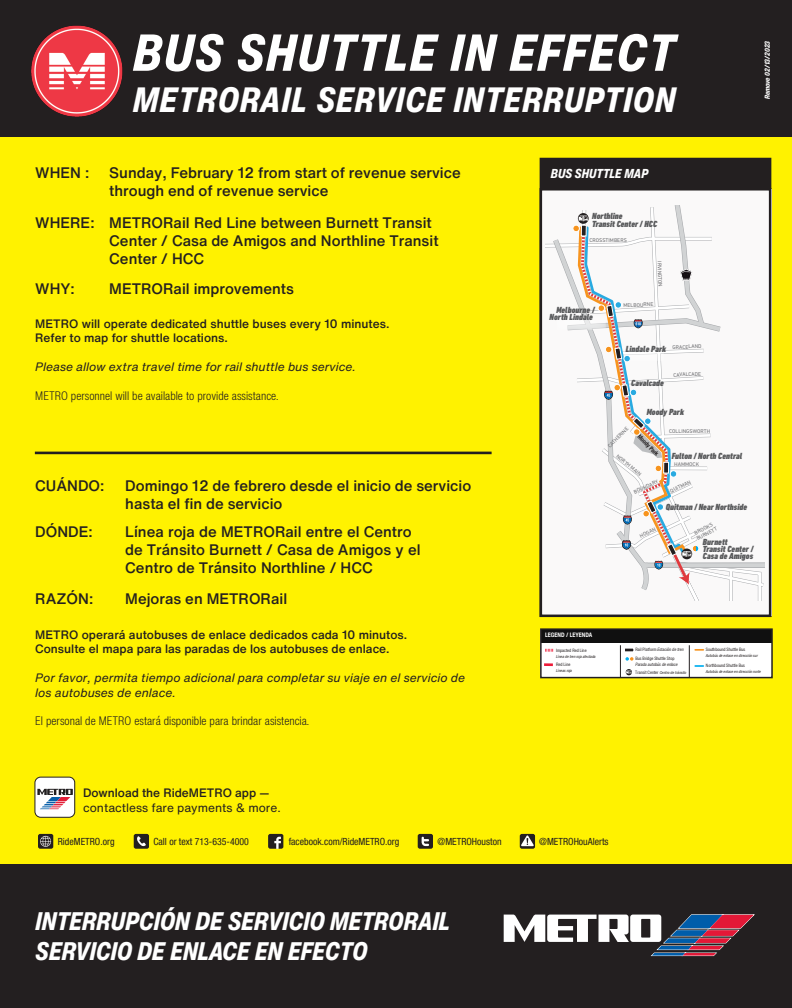
<style>
.page{position:relative;width:792px;height:1008px;background:#fff200}
.page>*{position:absolute;margin:0;border:0;box-sizing:border-box;transform-origin:0 0}
.t1{font:italic 800 condensed 51px "Helvetica Now Text";letter-spacing:.03em;color:#fff}
.t2{font:italic 800 condensed 34.2px "Helvetica Now Text";letter-spacing:.03em;color:#fff}
.t3{font:italic 800 condensed 24.75px/29.7px "Helvetica Now Text";color:#fff}
.t4{font:500 15px/18px "Helvetica Now Text";color:#231f20}
.t5{font:italic 800 condensed 12.6px "Helvetica Now Text";color:#fff}
.t6{font:500 12px/14.4px "Helvetica Now Text";color:#231f20}
.t7{font:italic 12px/14.4px "Helvetica Now Text";color:#231f20}
.t8{font:300 condensed 12px "Helvetica Now Text";color:#231f20}
.t9{font:12px "Helvetica Now Text";color:#231f20}
.t10{font:condensed 9.85px "Helvetica Neue LT Pro";color:#231f20}
.t11{font:italic 900 condensed 9.05px/7.2px "DIN Next LT Pro";color:#58595b}
.t12{font:italic 800 condensed 6.95px "Helvetica Now Text";color:#fff}
.t13{font:700 condensed 6.1px "Helvetica Now Text";color:#fff}
.t14{font:700 condensed 6.05px "Helvetica Neue LT Pro";color:#231f20}
.t15{font:5.4px "DIN Next LT Pro";letter-spacing:-.005em;color:#6d6e71}
.t16{font:condensed 4.6px/8.7px "Helvetica Now Text";color:#231f20}
.t17{font:italic condensed 4.6px "Helvetica Now Text";color:#231f20}
.t18{font:italic condensed 4.2px "Helvetica Now Text";color:#231f20}
.t19{font:700 condensed 1.9px "Helvetica Neue LT Pro";letter-spacing:-.01em;color:#fff;scale:.8 1}
.s1{font-style:italic}
.s2{font-style:normal;font-size:4.6px}
</style>
<div class="page">
<div style="left:0;top:0;width:792px;height:137px;background:#231f20"></div>
<div style="left:0;top:864px;width:792px;height:144px;background:#231f20"></div>
<svg style="left:504px;top:914px;width:251px;height:43px"></svg>
<img style="left:31px;top:25px;width:92px;height:92px">
<hr style="left:35px;top:452px;width:457px;height:2px;background:#231f20">
<svg style="left:35px;top:777px;width:40px;height:40px;background:#cfc9cb"></svg>
<svg style="left:520px;top:834px;width:15px;height:15px"></svg>
<svg style="left:521px;top:835px;width:13px;height:11px"></svg>
<div style="left:134px;top:834px;width:15px;height:15px;background:#231f20;border-radius:2px"></div>
<svg style="left:137px;top:836px;width:9px;height:10px"></svg>
<div style="left:38px;top:834px;width:15px;height:15px;background:#231f20;border-radius:2px"></div>
<svg style="left:40px;top:836px;width:12px;height:11px"></svg>
<div style="left:268px;top:834px;width:15px;height:15px;background:#231f20;border-radius:2px"></div>
<svg style="left:274px;top:837px;width:7px;height:12px"></svg>
<div style="left:418px;top:834px;width:15px;height:15px;background:#231f20;border-radius:2px"></div>
<svg style="left:422px;top:837px;width:7px;height:9px"></svg>
<div style="left:541px;top:629px;width:231px;height:49px;background:#fff"></div>
<svg style="left:545px;top:649px;width:9px;height:3px"></svg>
<svg style="left:544px;top:663px;width:9px;height:3px"></svg>
<svg style="left:626px;top:669px;width:6px;height:6px"></svg>
<div style="left:541px;top:629px;width:231px;height:13px;background:#101010"></div>
<svg style="left:625px;top:657px;width:9px;height:4px"></svg>
<svg style="left:695px;top:665px;width:8px;height:2px"></svg>
<svg style="left:695px;top:649px;width:8px;height:2px"></svg>
<hr style="left:620px;top:645px;width:1px;height:33px;background:#231f20">
<hr style="left:689px;top:645px;width:1px;height:33px;background:#231f20">
<div style="left:540px;top:628px;width:233px;height:50px;border:2px solid #231f20"></div>
<div style="left:541px;top:159px;width:229px;height:457px;background:#231f20"></div>
<div style="left:541px;top:189px;width:230px;height:427px;background:#faf9f9"></div>
<div style="left:540px;top:188px;width:231px;height:429px;border:2px solid #231f20"></div>
<svg style="left:545px;top:205px;width:220px;height:395px"></svg>
<h1 class="t1" style="left:133px;top:19px;width:543px">BUS SHUTTLE IN EFFECT</h1>
<h2 class="t2" style="left:133px;top:77px;width:544px">METRORAIL SERVICE INTERRUPTION</h2>
<p class="t12" style="left:763px;top:99px;width:60px;rotate:-90deg">Remove 02/13/2023</p>
<p class="t4" style="left:35px;top:164px;width:56px">WHEN :</p>
<p class="t4" style="left:109px;top:164px;width:353px">Sunday, February 12 from start of revenue service through end of revenue service</p>
<p class="t4" style="left:109px;top:213px;width:331px;text-indent:-74px">WHERE: METRORail Red Line between Burnett Transit<br>Center / Casa de Amigos and Northline Transit<br>Center / HCC</p>
<p class="t4" style="left:35px;top:280px;width:41px">WHY:</p>
<p class="t4" style="left:109px;top:280px;width:186px">METRORail improvements</p>
<p class="t6" style="left:35px;top:317px;width:356px">METRO will operate dedicated shuttle buses every 10 minutes.<br>Refer to map for shuttle locations.</p>
<p class="t7" style="left:35px;top:360px;width:322px">Please allow extra travel time for rail shuttle bus service.</p>
<p class="t8" style="left:35px;top:388px;width:245px">METRO personnel will be available to provide assistance.</p>
<p class="t4" style="left:35px;top:477px;width:71px">CUÁNDO:</p>
<p class="t4" style="left:125px;top:477px;width:347px">Domingo 12 de febrero desde el inicio de servicio hasta el fin de servicio</p>
<p class="t4" style="left:35px;top:523px;width:59px">DÓNDE:</p>
<p class="t4" style="left:125px;top:523px;width:297px">Línea roja de METRORail entre el Centro de Tránsito Burnett / Casa de Amigos y el<br>Centro de Tránsito Northline / HCC</p>
<p class="t4" style="left:35px;top:590px;width:60px">RAZÓN:</p>
<p class="t4" style="left:125px;top:590px;width:163px">Mejoras en METRORail</p>
<p class="t5" style="left:551px;top:166px;width:99px">BUS SHUTTLE MAP</p>
<p class="t11" style="left:592px;top:213px;width:67px">Northline<br>Transit Center / HCC</p>
<p class="t15" style="left:590px;top:237px;width:39px">CROSSTIMBERS</p>
<p class="t15" style="left:663px;top:261px;width:27px;rotate:88deg">IRVINGTON</p>
<p class="t11" style="left:550px;top:307px;width:47px;text-align:right">Melbourne /<br>North Lindale</p>
<p class="t15" style="left:623px;top:303px;width:32px;rotate:-3deg">MELBOURNE</p>
<p class="t19" style="left:683px;top:278px;width:8px">TOLLWAY</p>
<p class="t15" style="left:672px;top:344px;width:31px;rotate:-2deg">GRACELAND</p>
<p class="t11" style="left:626px;top:345px;width:42px">Lindale Park</p>
<p class="t11" style="left:631px;top:379px;width:34px">Cavalcade</p>
<p class="t15" style="left:673px;top:372px;width:29px;rotate:-3deg">CAVALCADE</p>
<p class="t11" style="left:647px;top:408px;width:39px">Moody Park</p>
<p class="t15" style="left:607px;top:445px;width:28px;rotate:-46deg">CATHERINE</p>
<p class="t14" style="left:641px;top:433px;width:29px;rotate:44deg">Moody Park</p>
<p class="t15" style="left:619px;top:453px;width:32px;rotate:39deg">NORTH MAIN</p>
<p class="t15" style="left:669px;top:428px;width:43px;rotate:-1deg">COLLINGSWORTH</p>
<p class="t11" style="left:672px;top:452px;width:72px">Fulton / North Central</p>
<p class="t15" style="left:674px;top:461px;width:26px;rotate:1deg">HAMMOCK</p>
<p class="t15" style="left:633px;top:489px;width:28px;rotate:-25deg">BOUNDARY</p>
<p class="t15" style="left:669px;top:488px;width:24px;rotate:-25deg">QUITMAN</p>
<p class="t15" style="left:639px;top:533px;width:18px;rotate:-25deg">HOGAN</p>
<p class="t11" style="left:666px;top:504px;width:83px">Quitman / Near Northside</p>
<p class="t15" style="left:693px;top:530px;width:21px;rotate:-26deg">BROOKS</p>
<p class="t15" style="left:695px;top:536px;width:24px;rotate:-27deg">BURNETT</p>
<p class="t11" style="left:703px;top:538px;width:52px">Burnett<br>Transit Center /<br>Casa de Amigos</p>
<p class="t6" style="left:35px;top:628px;width:374px">METRO operará autobuses de enlace dedicados cada 10 minutos.<br>Consulte el mapa para las paradas de los autobuses de enlace.</p>
<p class="t7" style="left:35px;top:671px;width:431px">Por favor, permita tiempo adicional para completar su viaje en el servicio de los autobuses de enlace.</p>
<p class="t8" style="left:35px;top:713px;width:276px">El personal de METRO estará disponible para brindar asistencia.</p>
<p class="t6" style="left:83px;top:786px;width:188px">Download the RideMETRO app —</p>
<p class="t9" style="left:83px;top:799px;width:199px">contactless fare payments &amp; more.</p>
<p class="t13" style="left:545px;top:631px;width:49px">LEGEND / LEYENDA</p>
<p class="t16" style="left:556px;top:646px;width:32px">Impacted Red Line</p>
<p class="t18" style="left:556px;top:653px;width:41px">Línea de tren roja afectada</p>
<p class="t16" style="left:556px;top:660px;width:16px">Red Line</p>
<p class="t18" style="left:556px;top:667px;width:17px">Líneas roja</p>
<p class="t10" style="left:58px;top:836px;width:58px">RideMETRO.org</p>
<p class="t10" style="left:154px;top:836px;width:97px">Call or text 713-635-4000</p>
<p class="t10" style="left:289px;top:836px;width:112px">facebook.com/RideMETRO.org</p>
<p class="t10" style="left:437px;top:836px;width:66px">@METROHouston</p>
<p class="t10" style="left:539px;top:836px;width:71px">@METROHouAlerts</p>
<h3 class="t3" style="left:36px;top:907px;width:416px">INTERRUPCIÓN DE SERVICIO METRORAIL<br>SERVICIO DE ENLACE EN EFECTO</h3>
<p class="t16" style="left:635px;top:645px;width:50px">Rail Platform <span class="s1">Estación de tren<br></span>Bus Bridge Shuttle Stop</p>
<p class="t17" style="left:635px;top:661px;width:44px">Parada autobús de enlace</p>
<p class="t18" style="left:635px;top:670px;width:53px"><span class="s2">Transit Center</span> Centro de tránsito</p>
<p class="t16" style="left:706px;top:645px;width:41px">Southbound Shuttle Bus</p>
<p class="t18" style="left:706px;top:653px;width:54px">Autobús de enlace en dirección sur</p>
<p class="t16" style="left:706px;top:661px;width:41px">Northbound Shuttle Bus</p>
<p class="t18" style="left:706px;top:668px;width:57px">Autobús de enlace en dirección norte</p>
</div>
